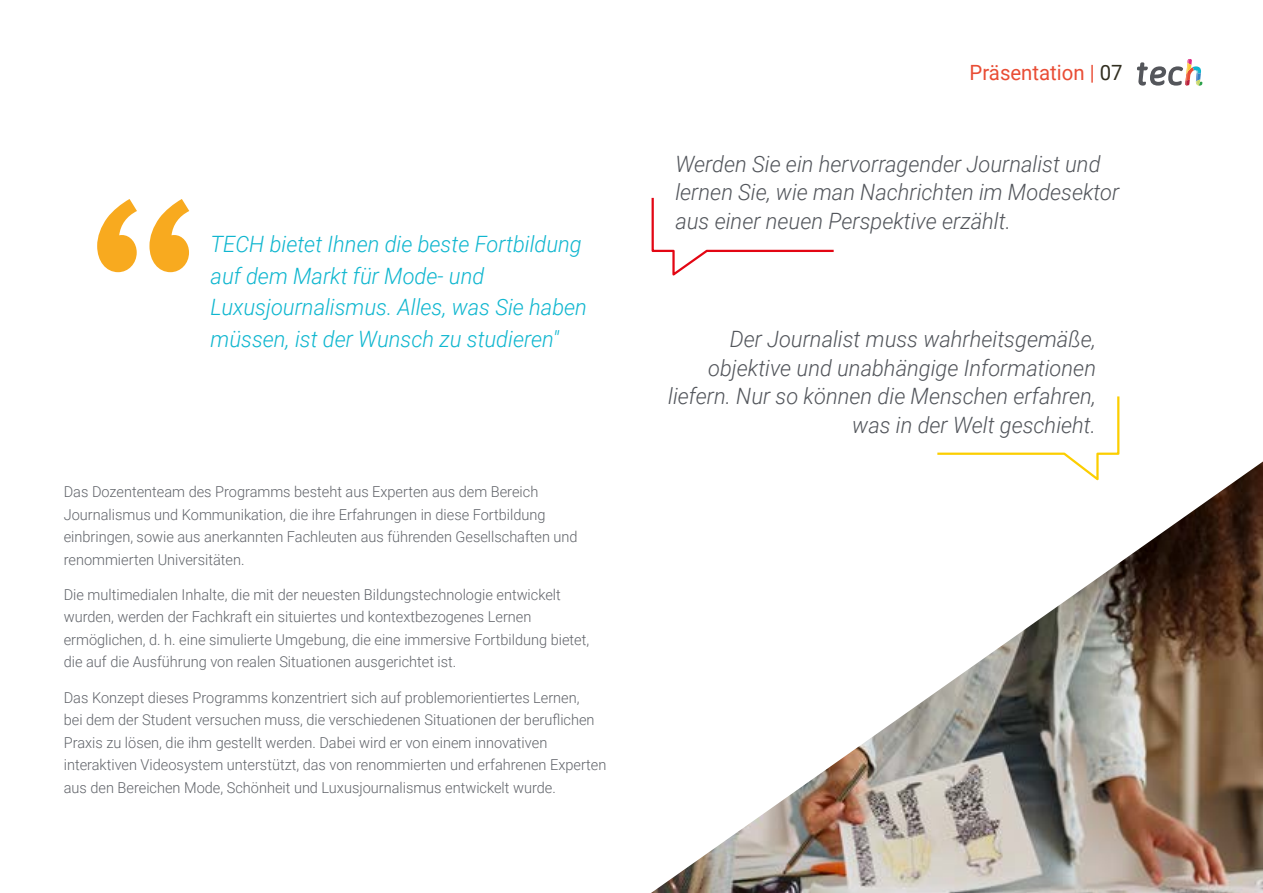
<style>
.page{position:relative;width:1263px;height:893px;background:#fff}
.page>*{position:absolute;margin:0;border:0;box-sizing:border-box;transform-origin:0 0}
.t1{font:italic 300 22.5px/28.5px "Roboto";color:#52555b}
.t2{font:italic 300 22.5px/31.5px "Roboto";color:#0fb6cf}
.t3{font:21px "Roboto";color:#e94d35}
.t4{font:300 15px/22.5px "Roboto";color:#61646a}
.s1{color:#312e20}
</style>
<div class="page">
<svg style="left:97px;top:199px;width:92px;height:73px"></svg>
<img style="left:651px;top:461px;width:612px;height:432px">
<svg style="left:651px;top:197px;width:183px;height:79px"></svg>
<svg style="left:935px;top:396px;width:185px;height:88px"></svg>
<svg style="left:1137px;top:59px;width:65px;height:27px"></svg>
<h1 class="t2" style="left:211px;top:228px;width:378px">TECH bietet Ihnen die beste Fortbildung auf dem Markt für Mode- und Luxusjournalismus. Alles, was Sie haben müssen, ist der Wunsch zu studieren"</h1>
<p class="t4" style="left:64px;top:480px;width:515px">Das Dozententeam des Programms besteht aus Experten aus dem Bereich Journalismus und Kommunikation, die ihre Erfahrungen in diese Fortbildung einbringen, sowie aus anerkannten Fachleuten aus führenden Gesellschaften und renommierten Universitäten.</p>
<p class="t4" style="left:64px;top:583px;width:527px">Die multimedialen Inhalte, die mit der neuesten Bildungstechnologie entwickelt wurden, werden der Fachkraft ein situiertes und kontextbezogenes Lernen ermöglichen, d. h. eine simulierte Umgebung, die eine immersive Fortbildung bietet, die auf die Ausführung von realen Situationen ausgerichtet ist.</p>
<p class="t4" style="left:64px;top:685px;width:544px">Das Konzept dieses Programms konzentriert sich auf problemorientiertes Lernen,<br>bei dem der Student versuchen muss, die verschiedenen Situationen der beruflichen Praxis zu lösen, die ihm gestellt werden. Dabei wird er von einem innovativen interaktiven Videosystem unterstützt, das von renommierten und erfahrenen Experten aus den Bereichen Mode, Schönheit und Luxusjournalismus entwickelt wurde.</p>
<h2 class="t3" style="left:969px;top:57px;width:155px">Präsentation | <span class="s1">07</span></h2>
<h1 class="t1" style="left:675px;top:149px;width:446px">Werden Sie ein hervorragender Journalist und lernen Sie, wie man Nachrichten im Modesektor aus einer neuen Perspektive erzählt.</h1>
<h1 class="t1" style="left:668px;top:324px;width:429px;text-align:right">Der Journalist muss wahrheitsgemäße, objektive und unabhängige Informationen liefern. Nur so können die Menschen erfahren, was in der Welt geschieht.</h1>
</div>
